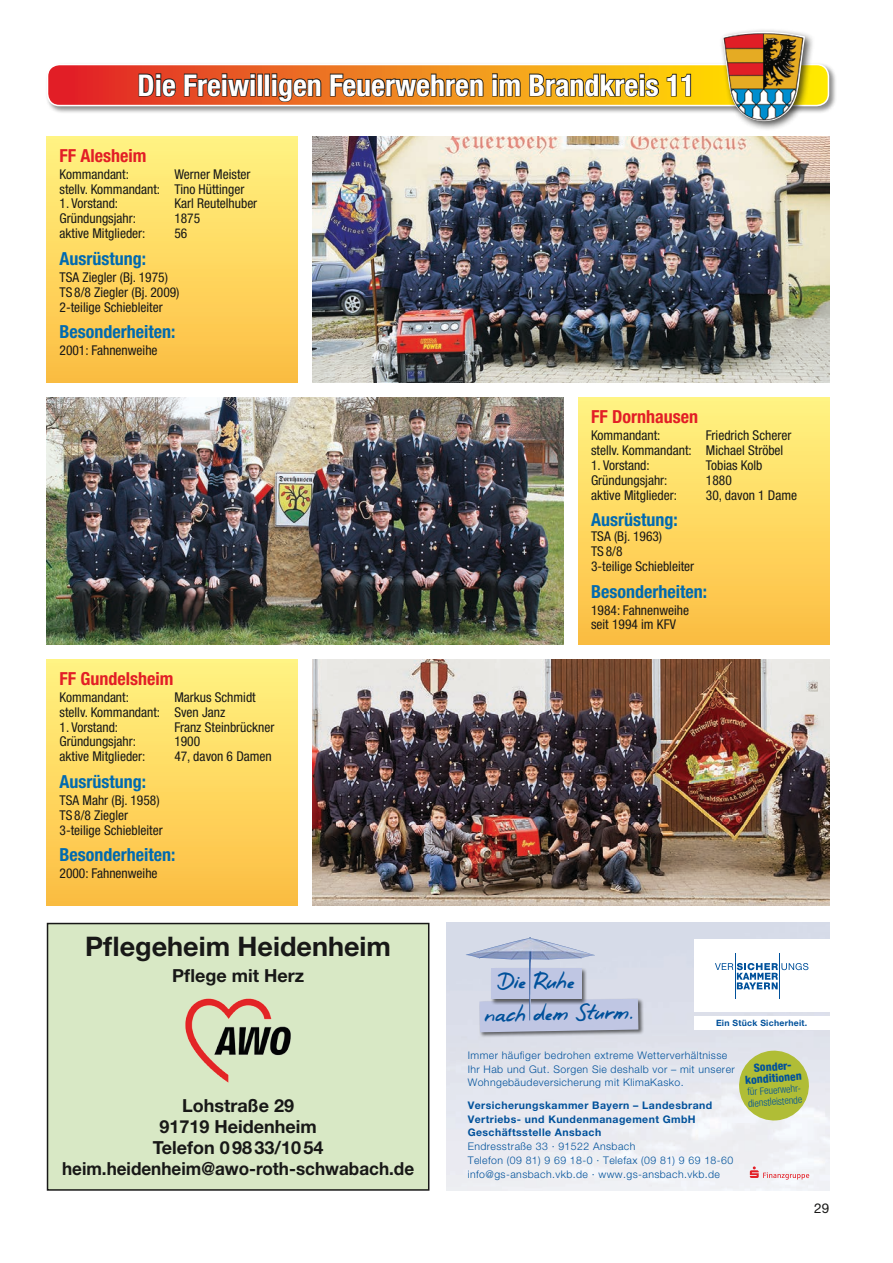
<style>
.page{position:relative;width:893px;height:1263px;background:#fff}
.page>*{position:absolute;margin:0;border:0;box-sizing:border-box;transform-origin:0 0}
.t1{font:700 condensed 30px "Helvetica Neue LT Std";color:#fff}
.t2{font:700 27px "Helvetica Neue LT Std";color:#181817}
.t3{font:21.9px "VKB Erman 2011";letter-spacing:.015em;color:#00519b}
.t4{font:700 18px/21.3px "Helvetica Neue LT Std";color:#181817;text-align:center}
.t5{font:700 condensed 18px "Helvetica Neue LT Std";color:#006ab0}
.t6{font:700 condensed 18px "Helvetica Neue LT Std";color:#e21e26}
.t7{font:condensed 13.5px/14.9px "Helvetica Neue LT Std";color:#181817}
.t8{font:13.5px "Helvetica Neue LT Std";color:#181817}
.t9{font:800 condensed 11.4px/11.6px "Helvetica Neue";color:#00519b;text-align:center}
.t10{font:300 10.5px/13.8px "Helvetica Neue";letter-spacing:.04em;color:#00519b}
.t11{font:700 10.5px/13.8px "Helvetica Neue";letter-spacing:.04em;color:#00519b}
.t12{font:300 condensed 10.2px/11.6px "Helvetica Neue";color:#00519b}
.t13{font:700 8.7px "Helvetica Neue";letter-spacing:.03em;color:#00519b}
</style>
<div class="page">
<div style="left:45px;top:62px;width:792px;height:52px;background:#181817;opacity:.5"></div>
<svg style="left:48px;top:65px;width:780px;height:45px;background:#c2722a"></svg>
<div style="left:47px;top:64px;width:782px;height:42px;border:2px solid #fff;border-radius:12px"></div>
<div style="left:719px;top:28px;width:96px;height:103px;background:#181817;opacity:.75"></div>
<img style="left:723px;top:32px;width:82px;height:89px">
<img style="left:47px;top:398px;width:516px;height:246px">
<img style="left:313px;top:659px;width:516px;height:247px">
<div style="left:47px;top:136px;width:251px;height:247px;background:linear-gradient(to bottom,#fff482,#fcbd41)"></div>
<div style="left:578px;top:398px;width:251px;height:246px;background:linear-gradient(to bottom,#fff482,#fcbd42)"></div>
<div style="left:47px;top:659px;width:251px;height:247px;background:linear-gradient(to bottom,#fff482,#fcbd41)"></div>
<img style="left:313px;top:136px;width:516px;height:247px">
<div style="left:48px;top:923px;width:381px;height:267px;background:#d8e8c5"></div>
<div style="left:47px;top:923px;width:382px;height:268px;border:2px solid #181817"></div>
<img style="left:185px;top:998px;width:106px;height:85px">
<hr style="left:735px;top:953px;width:1px;height:45px;background:#00519b">
<hr style="left:779px;top:953px;width:1px;height:45px;background:#00519b">
<svg style="left:715px;top:963px;width:93px;height:26px"></svg>
<svg style="left:750px;top:1166px;width:59px;height:13px"></svg>
<div style="left:479px;top:998px;width:165px;height:40px;background:#181817;opacity:.75"></div>
<svg style="left:479px;top:999px;width:159px;height:33px;background:#bac0dc"></svg>
<img style="left:466px;top:937px;width:129px;height:83px">
<svg style="left:738px;top:1049px;width:72px;height:73px;background:#bfc969"></svg>
<h1 class="t1" style="left:138px;top:67px;width:559px">Die Freiwilligen Feuerwehren im Brandkreis 11</h1>
<h3 class="t6" style="left:60px;top:144px;width:88px">FF Alesheim</h3>
<p class="t7" style="left:60px;top:166px;width:71px">Kommandant:</p>
<p class="t7" style="left:60px;top:166px;width:193px;text-indent:115px">Werner Meister stellv. Kommandant: Tino Hüttinger</p>
<p class="t7" style="left:60px;top:196px;width:60px">1. Vorstand:</p>
<p class="t7" style="left:174px;top:196px;width:84px">Karl Reutelhuber</p>
<p class="t7" style="left:60px;top:211px;width:78px">Gründungsjahr:</p>
<p class="t7" style="left:174px;top:211px;width:27px">1875</p>
<p class="t7" style="left:60px;top:226px;width:87px">aktive Mitglieder:</p>
<p class="t7" style="left:174px;top:226px;width:14px">56</p>
<h3 class="t5" style="left:60px;top:247px;width:88px">Ausrüstung:</h3>
<p class="t7" style="left:60px;top:270px;width:122px">TSA Ziegler (Bj. 1975)<br>TS 8/8 Ziegler (Bj. 2009)<br>2-teilige Schiebleiter</p>
<h3 class="t5" style="left:60px;top:321px;width:117px">Besonderheiten:</h3>
<p class="t7" style="left:60px;top:343px;width:100px">2001: Fahnenweihe</p>
<h3 class="t6" style="left:60px;top:667px;width:115px">FF Gundelsheim</h3>
<p class="t7" style="left:60px;top:689px;width:71px">Kommandant:</p>
<p class="t7" style="left:60px;top:689px;width:198px;text-indent:115px">Markus Schmidt stellv. Kommandant: Sven Janz</p>
<p class="t7" style="left:60px;top:719px;width:60px">1. Vorstand:</p>
<p class="t7" style="left:174px;top:719px;width:102px">Franz Steinbrückner</p>
<p class="t7" style="left:60px;top:734px;width:78px">Gründungsjahr:</p>
<p class="t7" style="left:174px;top:734px;width:27px">1900</p>
<p class="t7" style="left:60px;top:749px;width:87px">aktive Mitglieder:</p>
<p class="t7" style="left:174px;top:749px;width:99px">47, davon 6 Damen</p>
<h3 class="t5" style="left:60px;top:770px;width:88px">Ausrüstung:</h3>
<p class="t7" style="left:60px;top:792px;width:105px">TSA Mahr (Bj. 1958)<br>TS 8/8 Ziegler<br>3-teilige Schiebleiter</p>
<h3 class="t5" style="left:60px;top:844px;width:117px">Besonderheiten:</h3>
<p class="t7" style="left:60px;top:866px;width:100px">2000: Fahnenweihe</p>
<h2 class="t2" style="left:85px;top:930px;width:307px">Pflegeheim Heidenheim</h2>
<h3 class="t4" style="left:172px;top:964px;width:133px">Pflege mit Herz</h3>
<h3 class="t4" style="left:62px;top:1094px;width:354px">Lohstraße 29<br>91719 Heidenheim<br>Telefon 0 98 33/10 54 heim.heidenheim@awo-roth-schwabach.de</h3>
<h3 class="t6" style="left:591px;top:406px;width:108px">FF Dornhausen</h3>
<p class="t7" style="left:591px;top:428px;width:71px">Kommandant:</p>
<p class="t7" style="left:591px;top:428px;width:202px;text-indent:115px">Friedrich Scherer stellv. Kommandant: Michael Ströbel</p>
<p class="t7" style="left:591px;top:458px;width:60px">1. Vorstand:</p>
<p class="t7" style="left:706px;top:458px;width:58px">Tobias Kolb</p>
<p class="t7" style="left:591px;top:473px;width:78px">Gründungsjahr:</p>
<p class="t7" style="left:706px;top:473px;width:27px">1880</p>
<p class="t7" style="left:591px;top:487px;width:87px">aktive Mitglieder:</p>
<p class="t7" style="left:706px;top:487px;width:93px">30, davon 1 Dame</p>
<h3 class="t5" style="left:591px;top:509px;width:88px">Ausrüstung:</h3>
<p class="t7" style="left:591px;top:529px;width:105px">TSA (Bj. 1963)<br>TS 8/8<br>3-teilige Schiebleiter</p>
<h3 class="t5" style="left:591px;top:580px;width:117px">Besonderheiten:</h3>
<p class="t7" style="left:591px;top:602px;width:100px">1984: Fahnenweihe seit 1994 im KFV</p>
<h3 class="t3" style="left:494px;top:967px;width:81px">Die Ruhe</h3>
<h3 class="t3" style="left:483px;top:1001px;width:153px;rotate:-1deg">nach dem Sturm.</h3>
<p class="t13" style="left:716px;top:1018px;width:93px">Ein Stück Sicherheit.</p>
<p class="t10" style="left:468px;top:1048px;width:269px">Immer häufiger bedrohen extreme Wetterverhältnisse<br>Ihr Hab und Gut. Sorgen Sie deshalb vor – mit unserer<br>Wohngebäudeversicherung mit KlimaKasko.</p>
<p class="t11" style="left:468px;top:1098px;width:246px">Versicherungskammer Bayern – Landesbrand<br>Vertriebs- und Kundenmanagement GmbH<br>Geschäftsstelle Ansbach</p>
<p class="t10" style="left:468px;top:1139px;width:267px">Endresstraße 33 · 91522 Ansbach<br>Telefon (09 81) 9 69 18-0 · Telefax (09 81) 9 69 18-60 info@gs-ansbach.vkb.de · www.gs-ansbach.vkb.de</p>
<p class="t9" style="left:744px;top:1062px;width:58px;rotate:-4deg">Sonder&shy;konditionen</p>
<p class="t12" style="left:747px;top:1086px;width:57px;rotate:-4deg">für Feuerwehr&shy;dienstleistende</p>
<p class="t8" style="left:814px;top:1200px;width:17px">29</p>
</div>
